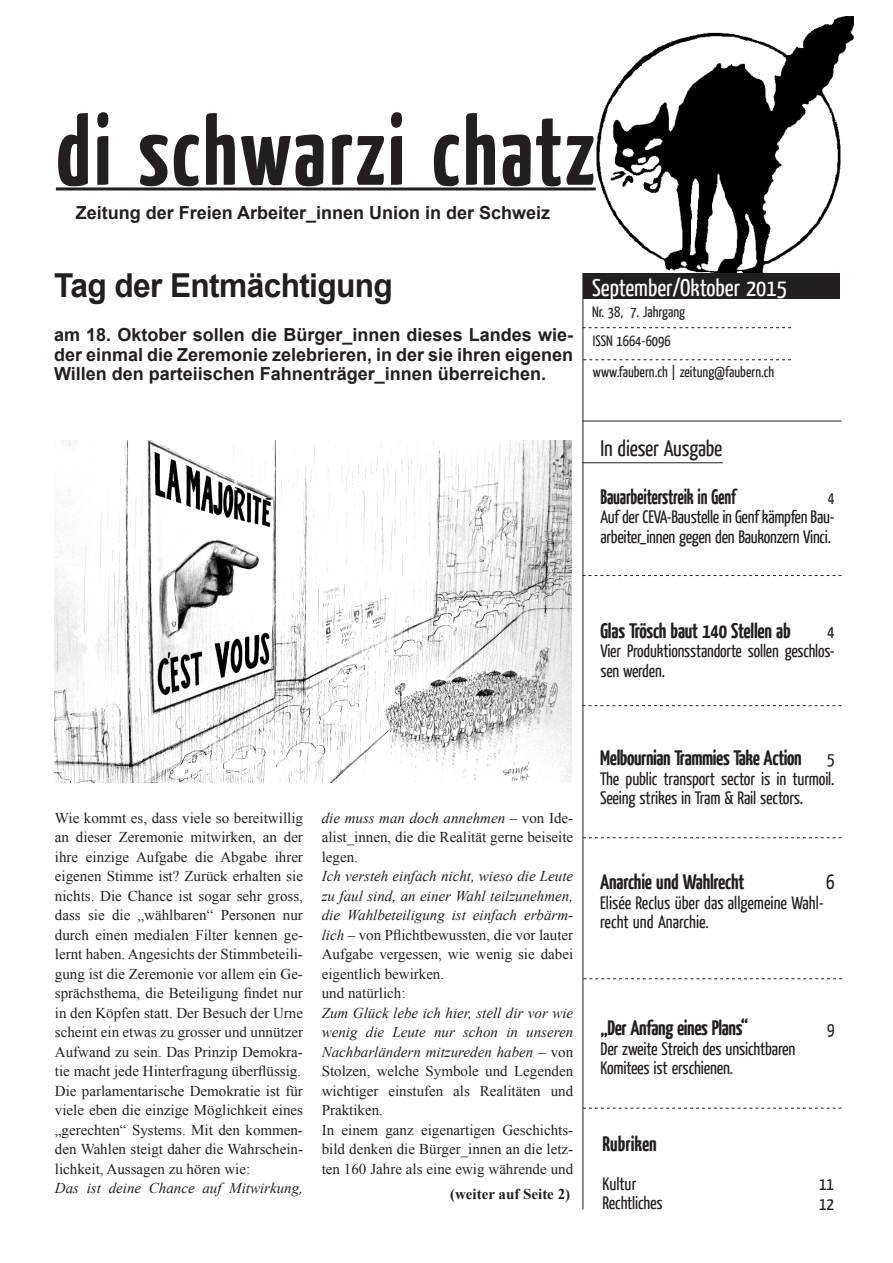
<style>
.page{position:relative;width:893px;height:1263px;background:#fff}
.page>*{position:absolute;margin:0;border:0;box-sizing:border-box;transform-origin:0 0}
.t1{font:700 97.5px "Yanone Kaffeesatz";letter-spacing:.03em;color:#231f20}
.t2{font:700 33px "Arial";letter-spacing:-.02em;color:#231f20;scale:.96 1}
.t3{font:24px "Yanone Kaffeesatz";color:#fff}
.t4{font:22.5px "Yanone Kaffeesatz";letter-spacing:-.01em;color:#231f20}
.t5{font:700 21px "Yanone Kaffeesatz";letter-spacing:-.01em;color:#231f20}
.t6{font:700 21px "Yanone Kaffeesatz";letter-spacing:-.01em;color:#231f20;scale:.9 1}
.t7{font:21px "Yanone Kaffeesatz";color:#231f20}
.t8{font:18px/19.5px "Yanone Kaffeesatz";letter-spacing:-.01em;color:#231f20}
.t9{font:700 18px/19.5px "Arial";color:#231f20;text-align:justify}
.t10{font:18px/19.5px "Yanone Kaffeesatz";letter-spacing:-.01em;color:#231f20;text-align:justify;scale:.9 1}
.t11{font:15px/19.5px "Times New Roman";color:#231f20}
.t12{font:italic 15px/19.5px "Times New Roman";color:#231f20}
.t13{font:15px "Yanone Kaffeesatz";color:#231f20}
.t14{font:700 15px "Times New Roman";color:#231f20}
.s1{font-style:italic}
.s2{font-style:normal}
.s3{font-weight:400;font-size:18px}
</style>
<div class="page">
<img style="left:575px;top:16px;width:279px;height:257px">
<hr style="left:56px;top:187px;width:540px;height:3px;background:#231f20">
<div style="left:583px;top:273px;width:257px;height:25px;background:#231f20"></div>
<hr style="left:582px;top:273px;width:1px;height:936px;background:#231f20">
<hr style="left:582px;top:421px;width:259px;height:1px;background:#231f20">
<svg style="left:582px;top:327px;width:209px;height:1px"></svg>
<svg style="left:583px;top:359px;width:208px;height:1px"></svg>
<hr style="left:582px;top:462px;width:141px;height:1px;background:#231f20">
<img style="left:54px;top:440px;width:518px;height:342px">
<svg style="left:583px;top:705px;width:258px;height:1px"></svg>
<svg style="left:582px;top:575px;width:259px;height:1px"></svg>
<svg style="left:583px;top:837px;width:258px;height:1px"></svg>
<svg style="left:583px;top:978px;width:259px;height:1px"></svg>
<svg style="left:583px;top:1108px;width:258px;height:1px"></svg>
<h1 class="t1" style="left:56px;top:87px;width:540px">di schwarzi chatz</h1>
<p class="t9" style="left:76px;top:204px;width:476px">Zeitung der Freien Arbeiter_innen Union in der Schweiz</p>
<h2 class="t2" style="left:54px;top:263px;width:354px">Tag der Entmächtigung</h2>
<p class="t9" style="left:54px;top:326px;width:521px">am 18. Oktober sollen die Bürger_innen dieses Landes wie&shy;der einmal die Zeremonie zelebrieren, in der sie ihren eigenen Willen den parteiischen Fahnenträger_innen überreichen.</p>
<h3 class="t3" style="left:592px;top:272px;width:196px">September/Oktober 2015</h3>
<p class="t13" style="left:592px;top:302px;width:94px">Nr. 38, 7. Jahrgang</p>
<p class="t13" style="left:593px;top:331px;width:79px">ISSN 1664-6096</p>
<p class="t13" style="left:593px;top:362px;width:183px">www.faubern.ch | zeitung@faubern.ch</p>
<h3 class="t4" style="left:601px;top:434px;width:123px">In dieser Ausgabe</h3>
<h3 class="t6" style="left:600px;top:483px;width:152px">Bauarbeiterstreik in Genf</h3>
<p class="t10" style="left:600px;top:487px;width:262px;text-indent:228px">4<br>Auf der CEVA-Baustelle in Genf kämpfen Bau&shy;arbeiter_innen gegen den Baukonzern Vinci.</p>
<h3 class="t5" style="left:600px;top:616px;width:192px">Glas Trösch baut 140 Stellen ab</h3>
<p class="t8" style="left:600px;top:621px;width:236px;text-align:justify;text-indent:227px">4<br>Vier Produktionsstandorte sollen geschlos&shy;sen werden.</p>
<p class="t11" style="left:55px;top:808px;width:250px">Wie kommt es, dass viele so bereitwillig an dieser Zeremonie mitwirken, an der ihre einzige Aufgabe die Abgabe ihrer eigenen Stimme ist? Zurück erhalten sie nichts. Die Chance ist sogar sehr gross, dass sie die „wählbaren“ Personen nur durch einen medialen Filter kennen ge&shy;lernt haben. Angesichts der Stimmbeteili&shy;gung ist die Zeremonie vor allem ein Ge&shy;sprächsthema, die Beteiligung findet nur in den Köpfen statt. Der Besuch der Urne scheint ein etwas zu grosser und unnützer Aufwand zu sein. Das Prinzip Demokra&shy;tie macht jede Hinterfragung überflüssig.<br>Die parlamentarische Demokratie ist für viele eben die einzige Möglichkeit eines „gerechten“ Systems. Mit den kommen&shy;den Wahlen steigt daher die Wahrschein&shy;lichkeit, Aussagen zu hören wie:</p>
<p class="t12" style="left:55px;top:1178px;width:250px">Das ist deine Chance auf Mitwirkung,</p>
<p class="t11" style="left:322px;top:808px;width:253px;text-align:justify"><span class="s1">die muss man doch annehmen</span> – von Ide&shy;alist_innen, die die Realität gerne beiseite legen.</p>
<p class="t12" style="left:322px;top:866px;width:253px">Ich versteh einfach nicht, wieso die Leute zu faul sind, an einer Wahl teilzunehmen, die Wahlbeteiligung ist einfach erbärm&shy;lich <span class="s2">– von Pflichtbewussten, die vor lauter Aufgabe vergessen, wie wenig sie dabei eigentlich bewirken.<br>und natürlich:</span></p>
<p class="t11" style="left:322px;top:1003px;width:253px"><span class="s1">Zum Glück lebe ich hier, stell dir vor wie wenig die Leute nur schon in unseren Nachbarländern mitzureden haben</span> – von Stolzen, welche Symbole und Legenden wichtiger einstufen als Realitäten und Praktiken.<br>In einem ganz eigenartigen Geschichts&shy;bild denken die Bürger_innen an die letz&shy;ten 160 Jahre als eine ewig währende und</p>
<p class="t14" style="left:450px;top:1183px;width:122px">(weiter auf Seite 2)</p>
<h3 class="t5" style="left:600px;top:744px;width:236px">Melbournian Trammies Take Action <span class="s3">5</span></h3>
<p class="t8" style="left:600px;top:768px;width:236px">The public transport sector is in turmoil.<br>Seeing strikes in Tram &amp; Rail sectors.</p>
<h3 class="t5" style="left:600px;top:868px;width:146px">Anarchie und Wahlrecht</h3>
<h3 class="t7" style="left:826px;top:868px;width:10px">6</h3>
<p class="t8" style="left:600px;top:892px;width:225px">Elisée Reclus über das allgemeine Wahl&shy;recht und Anarchie.</p>
<h3 class="t5" style="left:600px;top:1014px;width:149px">„Der Anfang eines Plans“</h3>
<p class="t8" style="left:827px;top:1019px;width:9px">9</p>
<p class="t8" style="left:600px;top:1038px;width:197px">Der zweite Streich des unsichtbaren<br>Komitees ist erschienen.</p>
<h3 class="t5" style="left:603px;top:1130px;width:56px">Rubriken</h3>
<p class="t8" style="left:603px;top:1173px;width:62px">Kultur<br>Rechtliches</p>
<p class="t8" style="left:819px;top:1173px;width:16px">11<br>12</p>
</div>
